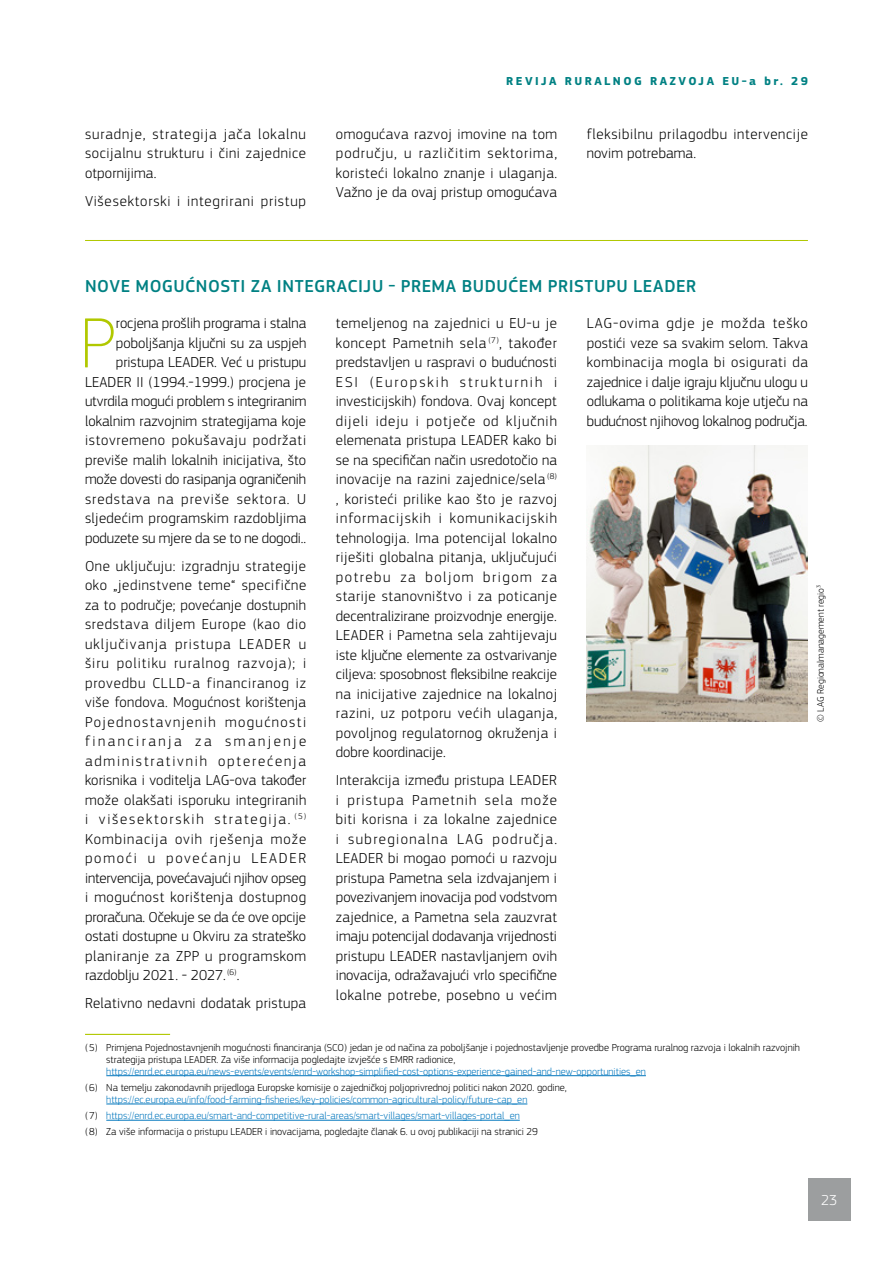
<style>
.page{position:relative;width:893px;height:1263px;background:#fff}
.page>*{position:absolute;margin:0;border:0;box-sizing:border-box;transform-origin:0 0}
.t1{font:100 73.8px "EC Square Sans Pro";color:#b1c800}
.t2{font:500 18px "EC Square Sans Pro";letter-spacing:.03em;color:#008183}
.t3{font:300 15px/19.5px "EC Square Sans Pro";letter-spacing:.01em;color:#000;text-align:justify}
.t4{font:300 15px/19.5px "EC Square Sans Pro";letter-spacing:.045em;color:#000}
.t5{font:300 15px "EC Square Sans Pro";letter-spacing:.055em;color:#000}
.t6{font:300 15px "EC Square Sans Pro";color:#fff}
.t7{font:700 12px "EC Square Sans Pro";letter-spacing:.2em;color:#008183}
.t8{font:300 10.5px/16.2px "EC Square Sans Pro";color:#0076bd}
.t9{font:300 10.5px/12px "EC Square Sans Pro";color:#000}
.t10{font:300 9.75px "EC Square Sans Pro";color:#000}
.s1{color:#000}
</style>
<div class="page">
<hr style="left:85px;top:1034px;width:85px;height:1px;background:#b1c800">
<hr style="left:106px;top:1075px;width:540px;height:1px;background:#0076bd">
<hr style="left:106px;top:1104px;width:421px;height:1px;background:#0076bd">
<hr style="left:106px;top:1120px;width:414px;height:1px;background:#0076bd">
<hr style="left:85px;top:240px;width:723px;height:1px;background:#b1c800">
<img style="left:587px;top:445px;width:221px;height:277px">
<div style="left:808px;top:1178px;width:42px;height:42px;background:#9c9e9f"></div>
<p class="t3" style="left:85px;top:124px;width:223px">suradnje, strategija jača lokalnu socijalnu strukturu i čini zajednice otpornijima.</p>
<p class="t5" style="left:85px;top:192px;width:223px">Višesektorski i integrirani pristup</p>
<p class="t7" style="left:506px;top:74px;width:303px">REVIJA RURALNOG RAZVOJA EU-a br. 29</p>
<p class="t3" style="left:336px;top:124px;width:223px">omogućava razvoj imovine na tom području, u različitim sektorima, koristeći lokalno znanje i ulaganja.<br>Važno je da ovaj pristup omogućava</p>
<p class="t4" style="left:587px;top:124px;width:223px">fleksibilnu prilagodbu intervencije novim potrebama.</p>
<p class="t2" style="left:85px;top:275px;width:612px">NOVE MOGUĆNOSTI ZA INTEGRACIJU - PREMA BUDUĆEM PRISTUPU LEADER</p>
<h1 class="t1" style="left:80px;top:300px;width:37px">P</h1>
<p class="t3" style="left:336px;top:314px;width:223px">temeljenog na zajednici u EU-u je koncept Pametnih sela <sup>(7)</sup>, također predstavljen u raspravi o budućnosti ESI (Europskih strukturnih i investicijskih) fondova. Ovaj koncept dijeli ideju i potječe od ključnih elemenata pristupa LEADER kako bi se na specifičan način usredotočio na inovacije na razini zajednice/sela <sup>(8) </sup>, koristeći prilike kao što je razvoj informacijskih i komunikacijskih tehnologija. Ima potencijal lokalno riješiti globalna pitanja, uključujući potrebu za boljom brigom za starije stanovništvo i za poticanje decentralizirane proizvodnje energije.<br>LEADER i Pametna sela zahtijevaju iste ključne elemente za ostvarivanje ciljeva: sposobnost fleksibilne reakcije na inicijative zajednice na lokalnoj razini, uz potporu većih ulaganja, povoljnog regulatornog okruženja i dobre koordinacije.</p>
<p class="t3" style="left:336px;top:771px;width:223px">Interakcija između pristupa LEADER i pristupa Pametnih sela može biti korisna i za lokalne zajednice i subregionalna LAG područja.<br>LEADER bi mogao pomoći u razvoju pristupa Pametna sela izdvajanjem i povezivanjem inovacija pod vodstvom zajednice, a Pametna sela zauzvrat imaju potencijal dodavanja vrijednosti pristupu LEADER nastavljanjem ovih inovacija, odražavajući vrlo specifične lokalne potrebe, posebno u većim</p>
<p class="t3" style="left:587px;top:314px;width:223px">LAG-ovima gdje je možda teško postići veze sa svakim selom. Takva kombinacija mogla bi osigurati da zajednice i dalje igraju ključnu ulogu u odlukama o politikama koje utječu na budućnost njihovog lokalnog područja.</p>
<p class="t3" style="left:85px;top:314px;width:223px;text-align:right">rocjena prošlih programa i stalna poboljšanja ključni su za uspjeh pristupa LEADER. Već u pristupu LEADER II (1994.-1999.) procjena je utvrdila mogući problem s integriranim lokalnim razvojnim strategijama koje istovremeno pokušavaju podržati previše malih lokalnih inicijativa, što može dovesti do rasipanja ograničenih sredstava na previše sektora. U sljedećim programskim razdobljima poduzete su mjere da se to ne dogodi..</p>
<p class="t3" style="left:85px;top:556px;width:223px">One uključuju: izgradnju strategije oko „jedinstvene teme“ specifične za to područje; povećanje dostupnih sredstava diljem Europe (kao dio uključivanja pristupa LEADER u širu politiku ruralnog razvoja); i provedbu CLLD-a financiranog iz više fondova. Mogućnost korištenja Pojednostavnjenih mogućnosti financiranja za smanjenje administrativnih opterećenja korisnika i voditelja LAG-ova također može olakšati isporuku integriranih i višesektorskih strategija. <sup>(5)<br></sup>Kombinacija ovih rješenja može pomoći u povećanju LEADER intervencija, povećavajući njihov opseg i mogućnost korištenja dostupnog proračuna. Očekuje se da će ove opcije ostati dostupne u Okviru za strateško planiranje za ZPP u programskom razdoblju 2021. - 2027.<sup>(6)</sup>.</p>
<p class="t3" style="left:85px;top:994px;width:223px">Relativno nedavni dodatak pristupa</p>
<p class="t10" style="left:815px;top:722px;width:138px;rotate:-90deg">© LAG Regionalmanagement regio<sup>3</sup></p>
<p class="t9" style="left:106px;top:1041px;width:695px;text-indent:-21px">(5) Primjena Pojednostavnjenih mogućnosti financiranja (SCO) jedan je od načina za poboljšanje i pojednostavljenje provedbe Programa ruralnog razvoja i lokalnih razvojnih strategija pristupa LEADER. Za više informacija pogledajte izvješće s EMRR radionice,</p>
<p class="t8" style="left:106px;top:1063px;width:541px">https://enrd.ec.europa.eu/news-events/events/enrd-workshop-simplified-cost-options-experience-gained-and-new-opportunities_en</p>
<p class="t9" style="left:85px;top:1081px;width:483px">(6) Na temelju zakonodavnih prijedloga Europske komisije o zajedničkoj poljoprivrednoj politici nakon 2020. godine,</p>
<p class="t8" style="left:85px;top:1091px;width:454px;text-indent:21px">https://ec.europa.eu/info/food-farming-fisheries/key-policies/common-agricultural-policy/future-cap_en <span class="s1">(7)</span> https://enrd.ec.europa.eu/smart-and-competitive-rural-areas/smart-villages/smart-villages-portal_en<br><span class="s1">(8) Za više informacija o pristupu LEADER i inovacijama, pogledajte članak 6. u ovoj publikaciji na stranici 29</span></p>
<p class="t6" style="left:821px;top:1191px;width:18px">23</p>
</div>
